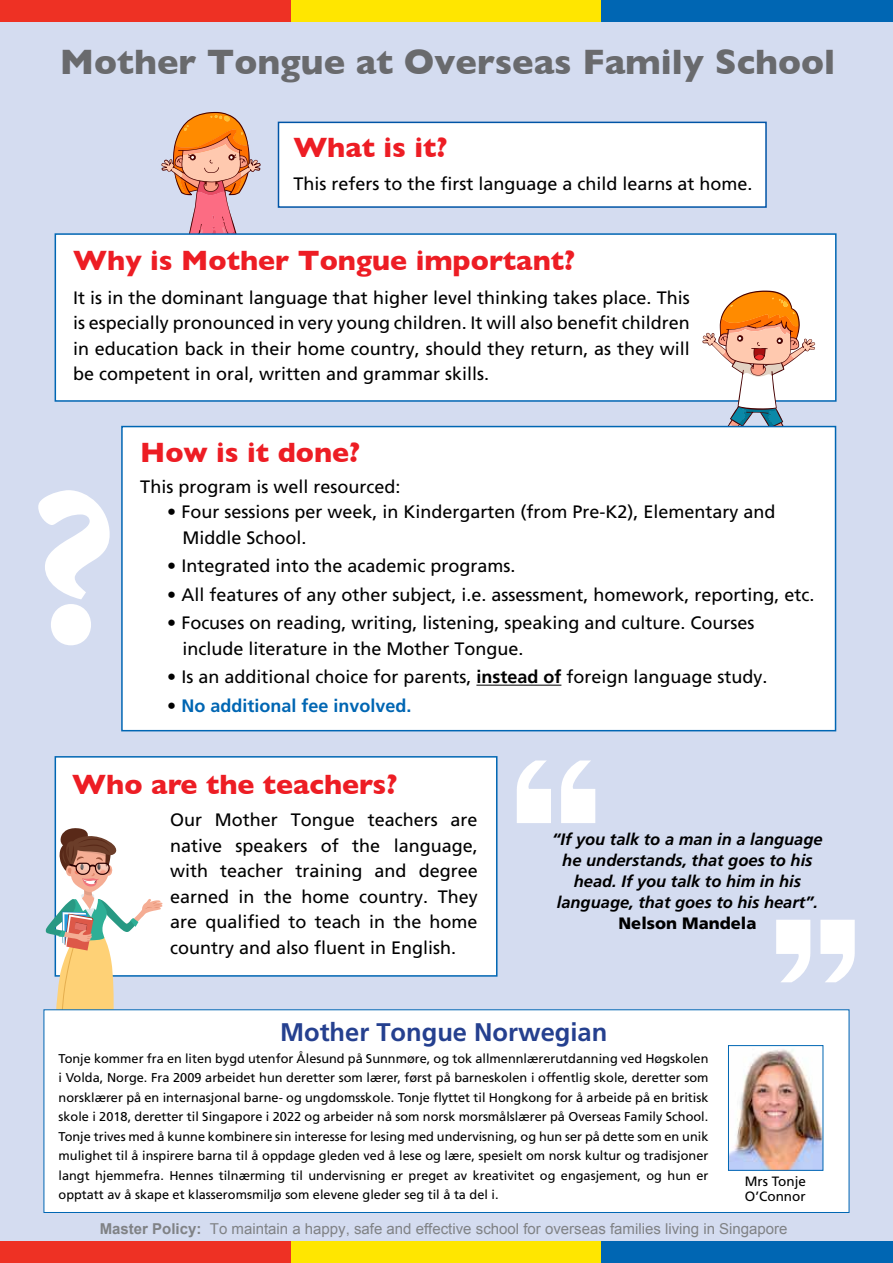
<style>
.page{position:relative;width:893px;height:1263px;background:#fff}
.page>*{position:absolute;margin:0;border:0;box-sizing:border-box;transform-origin:0 0}
.t1{font:700 36px "Gill Sans";color:#696a6d}
.t2{font:700 28.5px "Gill Sans";color:#ed1d24}
.t3{font:700 25.5px "Frutiger";color:#25408f}
.t4{font:18px/25.5px "Frutiger";color:#000;text-align:justify}
.t5{font:700 18px "Frutiger";color:#0066b3}
.t6{font:italic 700 16.5px/21px "Frutiger";color:#000;text-align:center}
.t7{font:900 16.5px "Frutiger";color:#000}
.t8{font:15px "Arial";color:#808285}
.t9{font:13.5px/15px "Frutiger";color:#000}
.t10{font:12.75px/19.5px "Frutiger";color:#000;text-align:justify}
.s1{font-weight:700}
.s2{font-weight:400;color:#000}
</style>
<div class="page">
<div style="left:0;top:13px;width:893px;height:1237px;background:#d4dcf0"></div>
<svg style="left:161px;top:112px;width:100px;height:121px"></svg>
<div style="left:278px;top:122px;width:489px;height:86px;background:#fff;border:2px solid #0054a6"></div>
<div style="left:55px;top:756px;width:442px;height:221px;background:#fff;border:2px solid #0066b3"></div>
<div style="left:55px;top:233px;width:782px;height:169px;background:#fff;border:2px solid #0066b3"></div>
<div style="left:0;top:0;width:291px;height:21px;background:#ee3124"></div>
<div style="left:291px;top:0;width:312px;height:21px;background:#ffe600"></div>
<div style="left:602px;top:0;width:291px;height:21px;background:#0066b3"></div>
<div style="left:0;top:1242px;width:291px;height:21px;background:#ee3124"></div>
<div style="left:291px;top:1242px;width:312px;height:21px;background:#ffe600"></div>
<div style="left:602px;top:1242px;width:291px;height:21px;background:#0066b3"></div>
<svg style="left:45px;top:828px;width:118px;height:181px"></svg>
<div style="left:44px;top:1009px;width:805px;height:204px;background:#fff;border:1px solid #0066b3"></div>
<svg style="left:38px;top:490px;width:72px;height:155px"></svg>
<svg style="left:702px;top:291px;width:113px;height:135px"></svg>
<div style="left:121px;top:426px;width:715px;height:305px;background:#fff;border:2px solid #0066b3"></div>
<hr style="left:476px;top:685px;width:85px;height:1px;background:#000">
<svg style="left:517px;top:760px;width:34px;height:63px"></svg>
<svg style="left:561px;top:760px;width:34px;height:63px"></svg>
<svg style="left:820px;top:920px;width:35px;height:62px"></svg>
<svg style="left:776px;top:920px;width:34px;height:62px"></svg>
<img style="left:730px;top:1049px;width:91px;height:120px">
<div style="left:728px;top:1045px;width:95px;height:126px;border:1px solid #0066b3"></div>
<h1 class="t1" style="left:60px;top:33px;width:777px">Mother Tongue at Overseas Family School</h1>
<h2 class="t2" style="left:293px;top:125px;width:156px">What is it?</h2>
<p class="t4" style="left:293px;top:171px;width:461px">This refers to the first language a child learns at home.</p>
<h2 class="t2" style="left:73px;top:238px;width:504px">Why is Mother Tongue important?</h2>
<p class="t4" style="left:73px;top:285px;width:618px">It is in the dominant language that higher level thinking takes place. This is especially pronounced in very young children. It will also benefit children in education back in their home country, should they return, as they will be competent in oral, written and grammar skills.</p>
<h2 class="t2" style="left:140px;top:430px;width:221px">How is it done?</h2>
<p class="t4" style="left:140px;top:474px;width:262px">This program is well resourced:</p>
<p class="t4" style="left:182px;top:499px;width:595px;text-indent:-15px">• Four sessions per week, in Kindergarten (from Pre-K2), Elementary and<br>Middle School.</p>
<p class="t4" style="left:167px;top:553px;width:350px">• Integrated into the academic programs.</p>
<p class="t4" style="left:167px;top:582px;width:649px">• All features of any other subject, i.e. assessment, homework, reporting, etc.</p>
<p class="t4" style="left:182px;top:610px;width:574px;text-indent:-15px">• Focuses on reading, writing, listening, speaking and culture. Courses include literature in the Mother Tongue.</p>
<p class="t4" style="left:167px;top:664px;width:602px">• Is an additional choice for parents, <span class="s1">instead of</span> foreign language study.</p>
<p class="t5" style="left:167px;top:695px;width:246px"><span class="s2">•</span> No additional fee involved.</p>
<h2 class="t2" style="left:72px;top:761px;width:326px">Who are the teachers?</h2>
<p class="t4" style="left:170px;top:807px;width:309px">Our Mother Tongue teachers are native speakers of the language, with teacher training and degree earned in the home country. They are qualified to teach in the home country and also fluent in English.</p>
<p class="t6" style="left:552px;top:829px;width:272px">“If you talk to a man in a language he understands, that goes to his head. If you talk to him in his language, that goes to his heart”.</p>
<p class="t7" style="left:618px;top:913px;width:140px">Nelson Mandela</p>
<h3 class="t3" style="left:280px;top:1017px;width:329px">Mother Tongue Norwegian</h3>
<p class="t10" style="left:59px;top:1049px;width:651px">Tonje kommer fra en liten bygd utenfor Ålesund på Sunnmøre, og tok allmennlærerutdanning ved Høgskolen i Volda, Norge. Fra 2009 arbeidet hun deretter som lærer, først på barneskolen i offentlig skole, deretter som norsklærer på en internasjonal barne- og ungdomsskole. Tonje flyttet til Hongkong for å arbeide på en britisk skole i 2018, deretter til Singapore i 2022 og arbeider nå som norsk morsmålslærer på Overseas Family School.<br>Tonje trives med å kunne kombinere sin interesse for lesing med undervisning, og hun ser på dette som en unik mulighet til å inspirere barna til å oppdage gleden ved å lese og lære, spesielt om norsk kultur og tradisjoner langt hjemmefra. Hennes tilnærming til undervisning er preget av kreativitet og engasjement, og hun er opptatt av å skape et klasseromsmiljø som elevene gleder seg til å ta del i.</p>
<p class="t9" style="left:745px;top:1173px;width:63px">Mrs Tonje<br>O’Connor</p>
<p class="t8" style="left:100px;top:1219px;width:689px"><span class="s1">Master Policy:</span> To maintain a happy, safe and effective school for overseas families living in Singapore</p>
</div>
